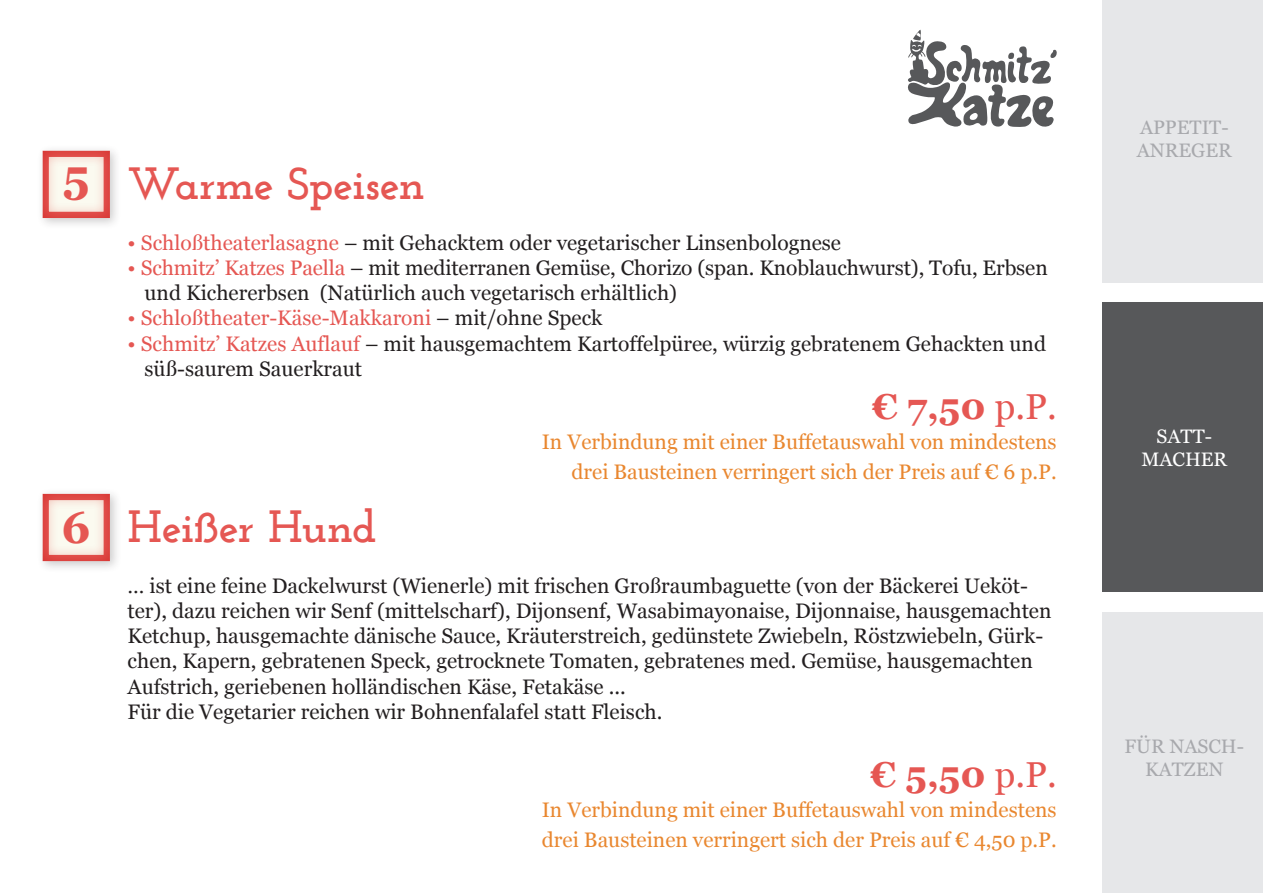
<style>
.page{position:relative;width:1263px;height:893px;background:#fff}
.page>*{position:absolute;margin:0;border:0;box-sizing:border-box;transform-origin:0 0}
.t1{font:700 45px "Josefin Slab";letter-spacing:-.015em;color:#e55753}
.t2{font:700 45px "Georgia";color:#e55753}
.t3{font:700 36px "Georgia";color:#e55753}
.t4{font:21px/25.2px "Georgia";color:#231f20}
.t5{font:21px/30px "Georgia";color:#e9872f;text-align:right}
.t6{font:21px "Georgia";color:#e55753}
.t7{font:19.5px/23.4px "Georgia";color:#a8a9ad}
.t8{font:19.5px/23.4px "Georgia";color:#fff;text-align:center}
.s1{color:#e55753}
.s2{color:#231f20}
.s3{font-weight:400}
</style>
<div class="page">
<div style="left:1102px;top:612px;width:161px;height:281px;background:#e6e7e9"></div>
<div style="left:1102px;top:302px;width:161px;height:290px;background:#57585a"></div>
<div style="left:1102px;top:0;width:161px;height:283px;background:#e6e7e9"></div>
<svg style="left:908px;top:30px;width:149px;height:97px"></svg>
<div style="left:37px;top:145px;width:85px;height:85px;background:#231f20;opacity:.23"></div>
<div style="left:42px;top:145px;width:108px;height:74px;background:#e55753;opacity:.75"></div>
<div style="left:37px;top:488px;width:85px;height:85px;background:#231f20;opacity:.23"></div>
<div style="left:42px;top:491px;width:109px;height:71px;background:#e55753;opacity:.75"></div>
<h1 class="t2" style="left:63px;top:148px;width:28px">5</h1>
<h1 class="t2" style="left:62px;top:499px;width:31px">6</h1>
<h1 class="t1" style="left:128px;top:157px;width:299px">Warme Speisen</h1>
<p class="t4" style="left:128px;top:230px;width:715px"><span class="s1">• Schloßtheaterlasagne</span> – mit Gehacktem oder vegetarischer Linsenbolognese</p>
<p class="t4" style="left:145px;top:255px;width:905px;text-indent:-17px"><span class="s1">• Schmitz’ Katzes Paella</span> – mit mediterranen Gemüse, Chorizo (span. Knoblauchwurst), Tofu, Erbsen und Kichererbsen (Natürlich auch vegetarisch erhältlich)</p>
<p class="t6" style="left:128px;top:305px;width:476px">• Schloßtheater-Käse-Makkaroni <span class="s2">– mit/ohne Speck</span></p>
<p class="t4" style="left:145px;top:331px;width:903px;text-indent:-17px"><span class="s1">• Schmitz’ Katzes Auflauf</span> – mit hausgemachtem Kartoffelpüree, würzig gebratenem Gehackten und süß-saurem Sauerkraut</p>
<h2 class="t3" style="left:872px;top:383px;width:186px">€ 7,50 <span class="s3">p.P.</span></h2>
<p class="t5" style="left:542px;top:427px;width:516px">In Verbindung mit einer Buffetauswahl von mindestens drei Bausteinen verringert sich der Preis auf € 6 p.P.</p>
<h1 class="t1" style="left:128px;top:500px;width:251px">Heißer Hund</h1>
<p class="t4" style="left:128px;top:573px;width:925px">… ist eine feine Dackelwurst (Wienerle) mit frischen Großraumbaguette (von der Bäckerei Ueköt&shy;ter), dazu reichen wir Senf (mittelscharf), Dijonsenf, Wasabimayonaise, Dijonnaise, hausgemachten Ketchup, hausgemachte dänische Sauce, Kräuterstreich, gedünstete Zwiebeln, Röstzwiebeln, Gürk&shy;chen, Kapern, gebratenen Speck, getrocknete Tomaten, gebratenes med. Gemüse, hausgemachten Aufstrich, geriebenen holländischen Käse, Fetakäse ...<br>Für die Vegetarier reichen wir Bohnenfalafel statt Fleisch.</p>
<h2 class="t3" style="left:870px;top:752px;width:188px">€ 5,50 <span class="s3">p.P.</span></h2>
<p class="t5" style="left:542px;top:795px;width:516px;text-align:left">In Verbindung mit einer Buffetauswahl von mindestens drei Bausteinen verringert sich der Preis auf € 4,50 p.P.</p>
<p class="t7" style="left:1137px;top:116px;width:97px">Appetit-<br>Anreger</p>
<p class="t8" style="left:1141px;top:424px;width:87px">satt&shy;macher</p>
<p class="t7" style="left:1124px;top:735px;width:121px;text-align:center">für nasch&shy;katzen</p>
</div>
